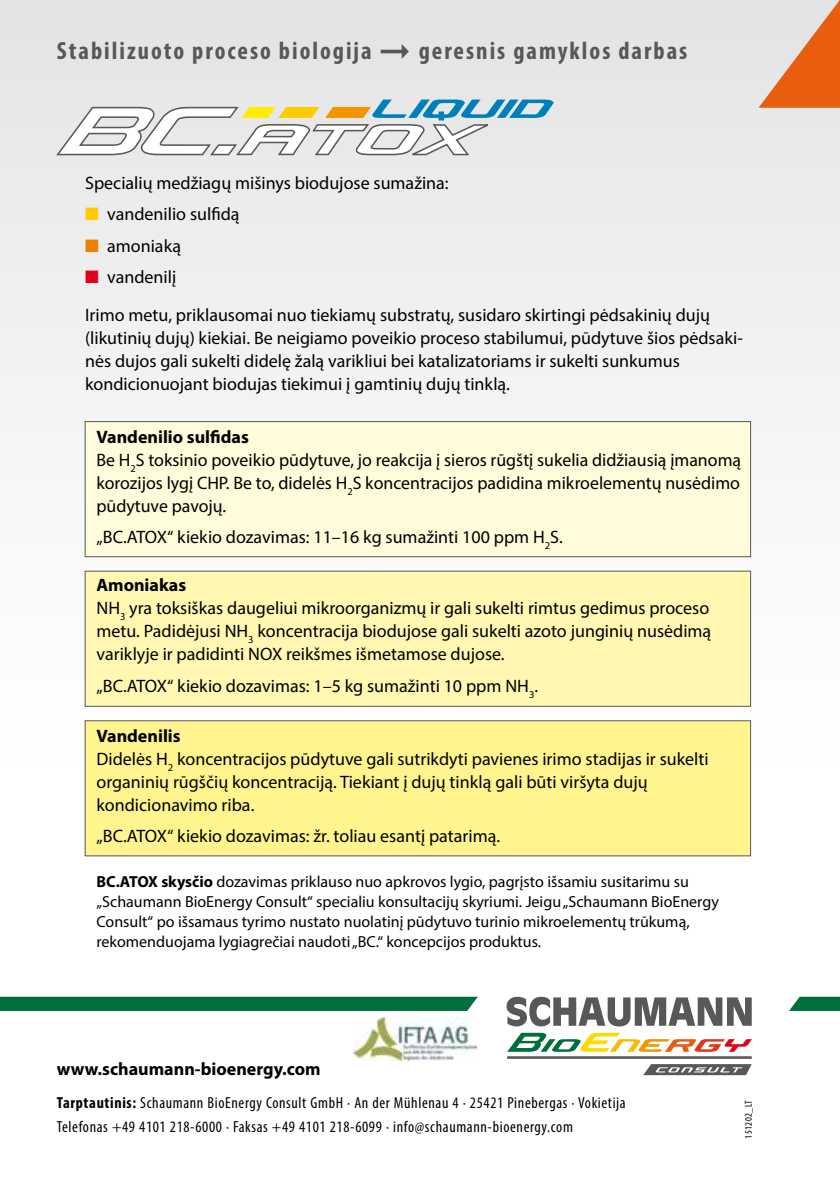
<style>
.page{position:relative;width:840px;height:1191px;background:#fff}
.page>*{position:absolute;margin:0;border:0;box-sizing:border-box;transform-origin:0 0}
.t1{font:700 condensed 25px "Myriad Pro";letter-spacing:.08em;color:#58585a}
.t2{font:18px/23px "Myriad Pro";color:#000}
.t3{font:700 18px "Myriad Pro";color:#000}
.t4{font:16px/20px "Myriad Pro";color:#000}
.t5{font:condensed 16px/24px "Myriad Pro";letter-spacing:.04em;color:#000}
.t6{font:condensed 10px "Myriad Pro";letter-spacing:.05em;color:#000}
.s1{color:#fecc00}
.s2{color:#ee7f00}
.s3{color:#e2001a}
.s4{font-weight:700}
</style>
<div class="page">
<div style="left:0;top:0;width:839px;height:797px;background:linear-gradient(to bottom,#e4e5e6,#fffefe)"></div>
<img style="left:353px;top:1017px;width:123px;height:43px">
<svg style="left:758px;top:0;width:81px;height:108px;background:#e6a17c"></svg>
<div style="left:85px;top:421px;width:665px;height:136px;background:#fffbdb;border:1px solid #58585a"></div>
<div style="left:85px;top:570px;width:665px;height:137px;background:#fff7b2;border:1px solid #58585a"></div>
<div style="left:85px;top:720px;width:665px;height:136px;background:#fff48e;border:1px solid #58585a"></div>
<svg style="left:0;top:996px;width:477px;height:15px;background:#107847"></svg>
<svg style="left:789px;top:996px;width:50px;height:15px"></svg>
<hr style="left:507px;top:1056px;width:244px;height:2px;background:#58585a">
<svg style="left:506px;top:996px;width:245px;height:30px"></svg>
<svg style="left:508px;top:1032px;width:243px;height:19px"></svg>
<svg style="left:643px;top:1064px;width:108px;height:11px"></svg>
<svg style="left:56px;top:99px;width:497px;height:56px"></svg>
<h1 class="t1" style="left:57px;top:35px;width:631px">Stabilizuoto proceso biologija ➞ geresnis gamyklos darbas</h1>
<p class="t2" style="left:85px;top:171px;width:365px">Specialių medžiagų mišinys biodujose sumažina:</p>
<p class="t2" style="left:85px;top:202px;width:156px"><span class="s1">■</span> vandenilio sulfidą</p>
<p class="t2" style="left:85px;top:234px;width:97px"><span class="s2">■</span> amoniaką</p>
<p class="t2" style="left:85px;top:258px;width:626px;line-height:37.6px"><span class="s3">■</span> vandenilį<br>Irimo metu, priklausomai nuo tiekiamų substratų, susidaro skirtingi pėdsakinių dujų</p>
<p class="t2" style="left:85px;top:326px;width:659px">(likutinių dujų) kiekiai. Be neigiamo poveikio proceso stabilumui, pūdytuve šios pėdsaki&shy;nės dujos gali sukelti didelę žalą varikliui bei katalizatoriams ir sukelti sunkumus kondicionuojant biodujas tiekimui į gamtinių dujų tinklą.</p>
<p class="t2" style="left:96px;top:425px;width:645px"><span class="s4">Vandenilio sulfidas<br></span>Be H<sub>2</sub>S toksinio poveikio pūdytuve, jo reakcija į sieros rūgštį sukelia didžiausią įmanomą korozijos lygį CHP. Be to, didelės H<sub>2</sub>S koncentracijos padidina mikroelementų nusėdimo pūdytuve pavojų.</p>
<p class="t2" style="left:96px;top:525px;width:467px">„BC.ATOX“ kiekio dozavimas: 11–16 kg sumažinti 100 ppm H<sub>2</sub>S.</p>
<p class="t2" style="left:96px;top:573px;width:616px"><span class="s4">Amoniakas<br></span>NH<sub>3</sub> yra toksiškas daugeliui mikroorganizmų ir gali sukelti rimtus gedimus proceso metu. Padidėjusi NH<sub>3</sub> koncentracija biodujose gali sukelti azoto junginių nusėdimą variklyje ir padidinti NOX reikšmes išmetamose dujose.</p>
<p class="t2" style="left:96px;top:673px;width:443px">„BC.ATOX“ kiekio dozavimas: 1–5 kg sumažinti 10 ppm NH<sub>3</sub>.</p>
<p class="t2" style="left:96px;top:724px;width:613px"><span class="s4">Vandenilis<br></span>Didelės H<sub>2</sub> koncentracijos pūdytuve gali sutrikdyti pavienes irimo stadijas ir sukelti organinių rūgščių koncentraciją. Tiekiant į dujų tinklą gali būti viršyta dujų kondicionavimo riba.</p>
<p class="t2" style="left:96px;top:824px;width:405px">„BC.ATOX“ kiekio dozavimas: žr. toliau esantį patarimą.</p>
<p class="t4" style="left:96px;top:871px;width:623px"><span class="s4">BC.ATOX skysčio</span> dozavimas priklauso nuo apkrovos lygio, pagrįsto išsamiu susitarimu su „Schaumann BioEnergy Consult“ specialiu konsultacijų skyriumi. Jeigu „Schaumann BioEnergy Consult“ po išsamaus tyrimo nustato nuolatinį pūdytuvo turinio mikroelementų trūkumą, rekomenduojama lygiagrečiai naudoti „BC.“ koncepcijos produktus.</p>
<p class="t3" style="left:57px;top:1056px;width:265px">www.schaumann-bioenergy.com</p>
<p class="t5" style="left:57px;top:1090px;width:570px"><span class="s4">Tarptautinis:</span> Schaumann BioEnergy Consult GmbH · An der Mühlenau 4 · 25421 Pinebergas · Vokietija<br>Telefonas +49 4101 218-6000 · Faksas +49 4101 218-6099 · info@schaumann-bioenergy.com</p>
<p class="t6" style="left:742px;top:1138px;width:40px;rotate:-90deg">151202_LT</p>
</div>
